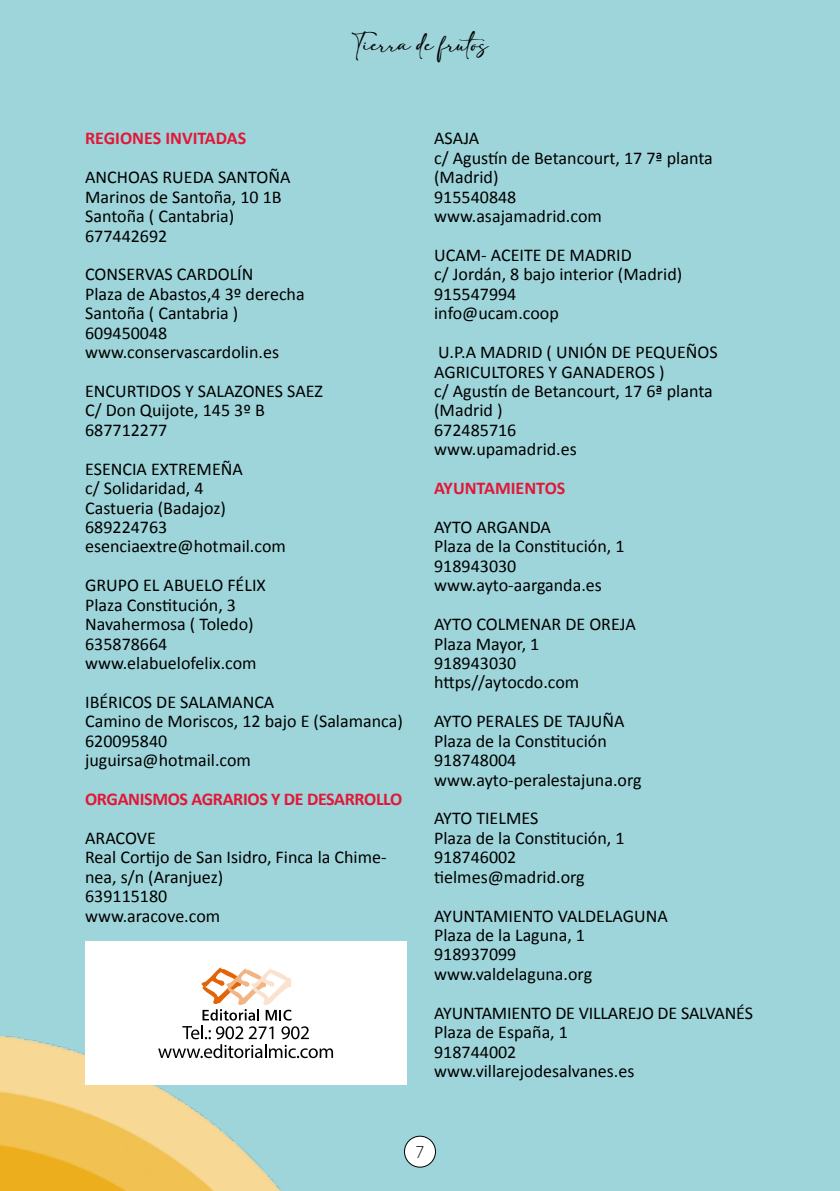
<style>
.page{position:relative;width:840px;height:1191px;background:#fff}
.page>*{position:absolute;margin:0;border:0;box-sizing:border-box;transform-origin:0 0}
.t1{font:18px/19.4px "Calibri";color:#000}
.t2{font:700 18px "Calibri";letter-spacing:-.02em;color:#e21738}
.t3{font:700 18px "Calibri";color:#e21738}
.t4{font:16px "adelia";color:#000}
.t5{font:300 16px "Benton Sans";color:#000}
</style>
<div class="page">
<div style="left:0;top:0;width:839px;height:1191px;background:#9ed5da"></div>
<div style="left:404px;top:1136px;width:31px;height:31px;background:#fff;border-radius:50%"></div>
<div style="left:404px;top:1135px;width:31px;height:32px;border:1px solid #000;border-radius:50%"></div>
<img style="left:0;top:1035px;width:374px;height:156px">
<div style="left:85px;top:941px;width:321px;height:143px;background:#fff"></div>
<svg style="left:158px;top:967px;width:175px;height:91px"></svg>
<p class="t4" style="left:351px;top:36px;width:143px">Tierra de frutos</p>
<p class="t3" style="left:85px;top:127px;width:162px">REGIONES INVITADAS</p>
<p class="t1" style="left:85px;top:168px;width:207px">ANCHOAS RUEDA SANTOÑA<br>Marinos de Santoña, 10 1B<br>Santoña ( Cantabria)<br>677442692</p>
<p class="t1" style="left:85px;top:265px;width:221px">CONSERVAS CARDOLÍN<br>Plaza de Abastos,4 3º derecha<br>Santoña ( Cantabria )<br>609450048 www.conservascardolin.es</p>
<p class="t1" style="left:85px;top:381px;width:239px">ENCURTIDOS Y SALAZONES SAEZ<br>C/ Don Quijote, 145 3º B<br>687712277</p>
<p class="t1" style="left:85px;top:459px;width:202px">ESENCIA EXTREMEÑA<br>c/ Solidaridad, 4<br>Castueria (Badajoz)<br>689224763 esenciaextre@hotmail.com</p>
<p class="t1" style="left:85px;top:576px;width:182px">GRUPO EL ABUELO FÉLIX<br>Plaza Constitución, 3<br>Navahermosa ( Toledo)<br>635878664 www.elabuelofelix.com</p>
<p class="t1" style="left:85px;top:692px;width:319px">IBÉRICOS DE SALAMANCA<br>Camino de Moriscos, 12 bajo E (Salamanca)<br>620095840<br>juguirsa@hotmail.com</p>
<p class="t2" style="left:85px;top:787px;width:318px">ORGANISMOS AGRARIOS Y DE DESARROLLO</p>
<p class="t1" style="left:85px;top:828px;width:303px">ARACOVE<br>Real Cortijo de San Isidro, Finca la Chime&shy;nea, s/n (Aranjuez)<br>639115180<br>www.aracove.com</p>
<p class="t1" style="left:434px;top:129px;width:280px">ASAJA<br>c/ Agustín de Betancourt, 17 7ª planta (Madrid)<br>915540848<br>www.asajamadrid.com</p>
<p class="t1" style="left:434px;top:245px;width:249px">UCAM- ACEITE DE MADRID<br>c/ Jordán, 8 bajo interior (Madrid)<br>915547994<br>info@ucam.coop</p>
<p class="t1" style="left:434px;top:342px;width:285px">U.P.A MADRID ( UNIÓN DE PEQUEÑOS<br>AGRICULTORES Y GANADEROS )<br>c/ Agustín de Betancourt, 17 6ª planta (Madrid )<br>672485716<br>www.upamadrid.es</p>
<p class="t3" style="left:434px;top:476px;width:133px">AYUNTAMIENTOS</p>
<p class="t1" style="left:434px;top:517px;width:192px">AYTO ARGANDA<br>Plaza de la Constitución, 1<br>918943030 www.ayto-aarganda.es</p>
<p class="t1" style="left:434px;top:614px;width:203px">AYTO COLMENAR DE OREJA<br>Plaza Mayor, 1<br>918943030 https//aytocdo.com</p>
<p class="t1" style="left:434px;top:711px;width:209px">AYTO PERALES DE TAJUÑA<br>Plaza de la Constitución<br>918748004 www.ayto-peralestajuna.org</p>
<p class="t1" style="left:434px;top:808px;width:192px">AYTO TIELMES<br>Plaza de la Constitución, 1<br>918746002 tielmes@madrid.org</p>
<p class="t1" style="left:434px;top:906px;width:235px">AYUNTAMIENTO VALDELAGUNA<br>Plaza de la Laguna, 1<br>918937099 www.valdelaguna.org</p>
<p class="t1" style="left:434px;top:1003px;width:320px">AYUNTAMIENTO DE VILLAREJO DE SALVANÉS<br>Plaza de España, 1<br>918744002<br>www.villarejodesalvanes.es</p>
<p class="t5" style="left:415px;top:1142px;width:10px">7</p>
</div>
